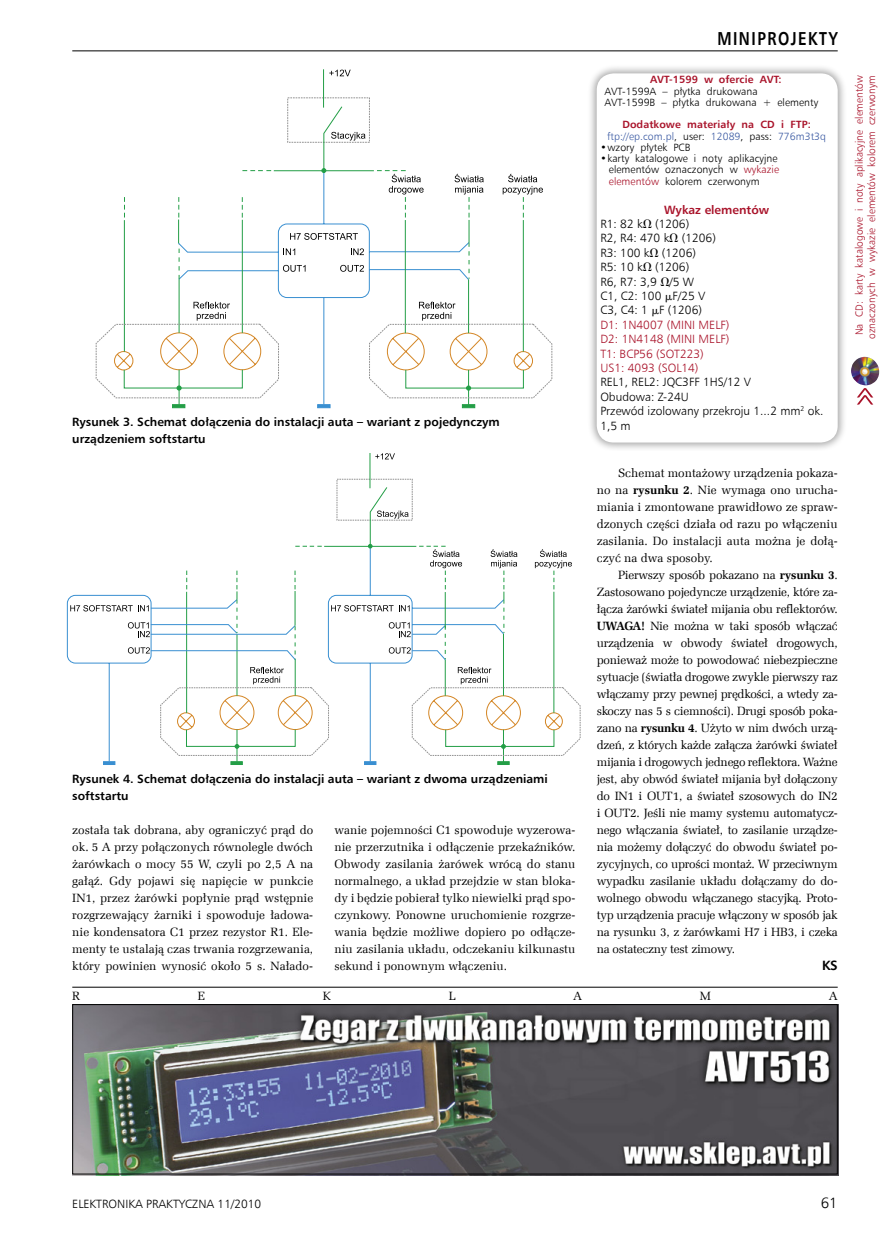
<style>
.page{position:relative;width:893px;height:1234px;background:#fff}
.page>*{position:absolute;margin:0;border:0;box-sizing:border-box;transform-origin:0 0}
.t1{font:700 18.75px "Humnst 777 EU";letter-spacing:.1em;color:#000;scale:.8 1}
.t2{font:15px "Humnst 777 Lt EU";color:#000}
._0_Autor{font:700 13.5px "Humnst 777 EU";color:#000}
._1_Body{font:12px/17px "Zapf Ellipt EU";color:#000;text-align:justify}
._4_Podpis{font:12px/14.4px "Humnst 777 Lt EU";color:#000}
._4_Podpis-2{font:700 12px/17px "Humnst 777 EU";color:#000}
._4_Podpis-3{font:12px "Humnst 777 Lt EU";color:#a9132a}
._4_Podpis-4{font:700 12px "Humnst 777 EU";color:#a9132a}
.tabela{font:10.5px/11.2px "Humnst 777 Lt EU";letter-spacing:.005em;color:#000}
.Body_text{font:10.5px/12.6px "Humnst 777 Lt EU";letter-spacing:.005em;color:#a9132a;text-align:center;scale:.96 1}
.tabela-2{font:700 10.5px "Humnst 777 EU";letter-spacing:.005em;color:#a9132a}
.tabela-3{font:10.5px "Humnst 777 Lt EU";letter-spacing:.005em;color:#3c5ba3}
.s1{color:#000}
.s2{color:#a9132a}
.s3{font-family:"Math With Greek"}
.s4{font-weight:700}
</style>
<div class="page">
<hr style="left:72px;top:51px;width:766px;height:1px;background:#000">
<svg style="left:178px;top:170px;width:95px;height:131px"></svg>
<svg style="left:273px;top:69px;width:251px;height:338px"></svg>
<svg style="left:242px;top:170px;width:29px;height:1px"></svg>
<svg style="left:321px;top:168px;width:5px;height:5px"></svg>
<svg style="left:242px;top:197px;width:1px;height:20px"></svg>
<svg style="left:124px;top:197px;width:1px;height:20px"></svg>
<hr style="left:124px;top:220px;width:1px;height:131px;background:#239e46">
<hr style="left:179px;top:279px;width:1px;height:54px;background:#239e46">
<hr style="left:242px;top:220px;width:1px;height:113px;background:#239e46">
<svg style="left:178px;top:197px;width:2px;height:82px"></svg>
<svg style="left:469px;top:242px;width:1px;height:37px"></svg>
<hr style="left:468px;top:279px;width:1px;height:54px;background:#239e46">
<svg style="left:462px;top:405px;width:13px;height:3px"></svg>
<div style="left:317px;top:404px;width:13px;height:4px;background:#398fd1;border:1px solid #398fd1"></div>
<svg style="left:172px;top:405px;width:13px;height:3px"></svg>
<svg style="left:331px;top:132px;width:34px;height:8px"></svg>
<svg style="left:377px;top:170px;width:47px;height:24px"></svg>
<svg style="left:455px;top:174px;width:29px;height:20px"></svg>
<svg style="left:503px;top:174px;width:40px;height:20px"></svg>
<svg style="left:95px;top:301px;width:458px;height:104px"></svg>
<svg style="left:290px;top:233px;width:68px;height:7px"></svg>
<svg style="left:283px;top:248px;width:12px;height:7px"></svg>
<svg style="left:283px;top:265px;width:23px;height:7px"></svg>
<svg style="left:351px;top:248px;width:13px;height:7px"></svg>
<svg style="left:340px;top:265px;width:24px;height:7px"></svg>
<svg style="left:336px;top:453px;width:77px;height:91px"></svg>
<svg style="left:377px;top:510px;width:31px;height:8px"></svg>
<svg style="left:67px;top:544px;width:514px;height:220px"></svg>
<img style="left:851px;top:357px;width:28px;height:28px">
<svg style="left:857px;top:388px;width:16px;height:16px"></svg>
<div style="left:586px;top:63px;width:260px;height:388px;background:#000;opacity:.35"></div>
<div style="left:597px;top:73px;width:241px;height:369px;background:#fff;border-radius:17px"></div>
<hr style="left:72px;top:986px;width:766px;height:1px;background:#000">
<img style="left:74px;top:1005px;width:762px;height:167px">
<div style="left:72px;top:1003px;width:766px;height:171px;border:1px solid #000"></div>
<h1 class="t1" style="left:717px;top:27px;width:152px">MINIPROJEKTY</h1>
<p class="tabela-2" style="left:650px;top:73px;width:133px">AVT-1599 w ofercie AVT:</p>
<p class="tabela" style="left:605px;top:85px;width:155px">AVT-1599A – płytka drukowana</p>
<p class="tabela" style="left:605px;top:96px;width:215px">AVT-1599B – płytka drukowana + elementy</p>
<p class="tabela-2" style="left:622px;top:118px;width:190px">Dodatkowe materiały na CD i FTP:</p>
<p class="tabela-3" style="left:607px;top:129px;width:221px">ftp://ep.com.pl<span class="s1">, user:</span> 12089<span class="s1">, pass:</span> 776m3t3q</p>
<p class="tabela" style="left:600px;top:141px;width:92px">•wzory płytek PCB</p>
<p class="tabela" style="left:609px;top:153px;width:172px;text-indent:-9px">•karty katalogowe i noty aplikacyjne elementów oznaczonych w <span class="s2">wykazie elementów</span> kolorem czerwonym</p>
<p class="_4_Podpis-4" style="left:664px;top:202px;width:107px">Wykaz elementów</p>
<p class="_4_Podpis" style="left:600px;top:216px;width:90px">R1: 82 k<span class="s3">V</span> (1206)</p>
<p class="_4_Podpis" style="left:600px;top:231px;width:117px">R2, R4: 470 k<span class="s3">V</span> (1206)</p>
<p class="_4_Podpis" style="left:600px;top:245px;width:97px">R3: 100 k<span class="s3">V</span> (1206)</p>
<p class="_4_Podpis" style="left:600px;top:259px;width:90px">R5: 10 k<span class="s3">V</span> (1206)</p>
<p class="_4_Podpis" style="left:600px;top:274px;width:95px">R6, R7: 3,9 <span class="s3">V</span>/5 W</p>
<p class="_4_Podpis" style="left:600px;top:288px;width:107px">C1, C2: 100 <span class="s3">m</span>F/25 V</p>
<p class="_4_Podpis" style="left:600px;top:303px;width:103px">C3, C4: 1 <span class="s3">m</span>F (1206)</p>
<p class="_4_Podpis-3" style="left:600px;top:317px;width:131px">D1: 1N4007 (MINI MELF)</p>
<p class="_4_Podpis-3" style="left:600px;top:331px;width:131px">D2: 1N4148 (MINI MELF)</p>
<p class="_4_Podpis-3" style="left:600px;top:346px;width:105px">T1: BCP56 (SOT223)</p>
<p class="_4_Podpis-3" style="left:600px;top:360px;width:100px">US1: 4093 (SOL14)</p>
<p class="_4_Podpis" style="left:600px;top:375px;width:152px">REL1, REL2: JQC3FF 1HS/12 V</p>
<p class="_4_Podpis" style="left:600px;top:389px;width:90px">Obudowa: Z-24U</p>
<p class="_4_Podpis" style="left:600px;top:403px;width:225px">Przewód izolowany przekroju 1...2 mm<sup>2</sup> ok.<br>1,5 m</p>
<p class="_1_Body" style="left:597px;top:464px;width:242px;text-indent:21px">Schemat montażowy urządzenia pokaza&shy;no na <span class="s4">rysunku 2</span>. Nie wymaga ono urucha&shy;miania i zmontowane prawidłowo ze spraw&shy;dzonych części działa od razu po włączeniu zasilania. Do instalacji auta można je dołą&shy;czyć na dwa sposoby.</p>
<p class="_1_Body" style="left:597px;top:566px;width:242px;text-indent:21px">Pierwszy sposób pokazano na <span class="s4">rysunku 3</span>.<br>Zastosowano pojedyncze urządzenie, które za&shy;łącza żarówki świateł mijania obu reflektorów.<br><span class="s4">UWAGA!</span> Nie można w taki sposób włączać urządzenia w obwody świateł drogowych, ponieważ może to powodować niebezpieczne sytuacje (światła drogowe zwykle pierwszy raz włączamy przy pewnej prędkości, a wtedy za&shy;skoczy nas 5 s ciemności). Drugi sposób poka&shy;zano na <span class="s4">rysunku 4</span>. Użyto w nim dwóch urzą&shy;dzeń, z których każde załącza żarówki świateł mijania i drogowych jednego reflektora. Ważne jest, aby obwód świateł mijania był dołączony do IN1 i OUT1, a świateł szosowych do IN2 i OUT2. Jeśli nie mamy systemu automatycz&shy;nego włączania świateł, to zasilanie urządze&shy;nia możemy dołączyć do obwodu świateł po&shy;zycyjnych, co uprości montaż. W przeciwnym wypadku zasilanie układu dołączamy do do&shy;wolnego obwodu włączanego stacyjką. Proto&shy;typ urządzenia pracuje włączony w sposób jak na rysunku 3, z żarówkami H7 i HB3, i czeka na ostateczny test zimowy.</p>
<p class="_0_Autor" style="left:822px;top:956px;width:17px">KS</p>
<p class="_4_Podpis-2" style="left:72px;top:412px;width:429px">Rysunek 3. Schemat dołączenia do instalacji auta – wariant z pojedynczym urządzeniem softstartu</p>
<p class="_4_Podpis-2" style="left:72px;top:770px;width:477px">Rysunek 4. Schemat dołączenia do instalacji auta – wariant z dwoma urządzeniami softstartu</p>
<p class="_1_Body" style="left:72px;top:821px;width:242px">została tak dobrana, aby ograniczyć prąd do ok. 5 A przy połączonych równolegle dwóch żarówkach o mocy 55 W, czyli po 2,5 A na gałąź. Gdy pojawi się napięcie w punkcie IN1, przez żarówki popłynie prąd wstępnie rozgrzewający żarniki i spowoduje ładowa&shy;nie kondensatora C1 przez rezystor R1. Ele&shy;menty te ustalają czas trwania rozgrzewania, który powinien wynosić około 5 s. Nałado-</p>
<p class="_1_Body" style="left:72px;top:987px;width:9px">R</p>
<p class="_1_Body" style="left:198px;top:987px;width:9px">E</p>
<p class="_1_Body" style="left:323px;top:987px;width:10px">K</p>
<p class="_1_Body" style="left:449px;top:987px;width:8px">L</p>
<p class="_1_Body" style="left:573px;top:987px;width:10px">A</p>
<p class="_1_Body" style="left:700px;top:987px;width:13px">M</p>
<p class="_1_Body" style="left:829px;top:987px;width:10px">A</p>
<p class="_1_Body" style="left:334px;top:821px;width:242px">wanie pojemności C1 spowoduje wyzerowa&shy;nie przerzutnika i odłączenie przekaźników.<br>Obwody zasilania żarówek wrócą do stanu normalnego, a układ przejdzie w stan bloka&shy;dy i będzie pobierał tylko niewielki prąd spo&shy;czynkowy. Ponowne uruchomienie rozgrze&shy;wania będzie możliwe dopiero po odłącze&shy;niu zasilania układu, odczekaniu kilkunastu sekund i ponownym włączeniu.</p>
<p class="Body_text" style="left:853px;top:339px;width:276px;rotate:-90deg">Na CD: karty katalogowe i noty aplikacyjne elementów oznaczonych w wykazie elementów kolorem czerwonym</p>
<p class="_4_Podpis" style="left:72px;top:1196px;width:191px">ELEKTRONIKA PRAKTYCZNA 11/2010</p>
<p class="t2" style="left:821px;top:1193px;width:18px">61</p>
</div>
